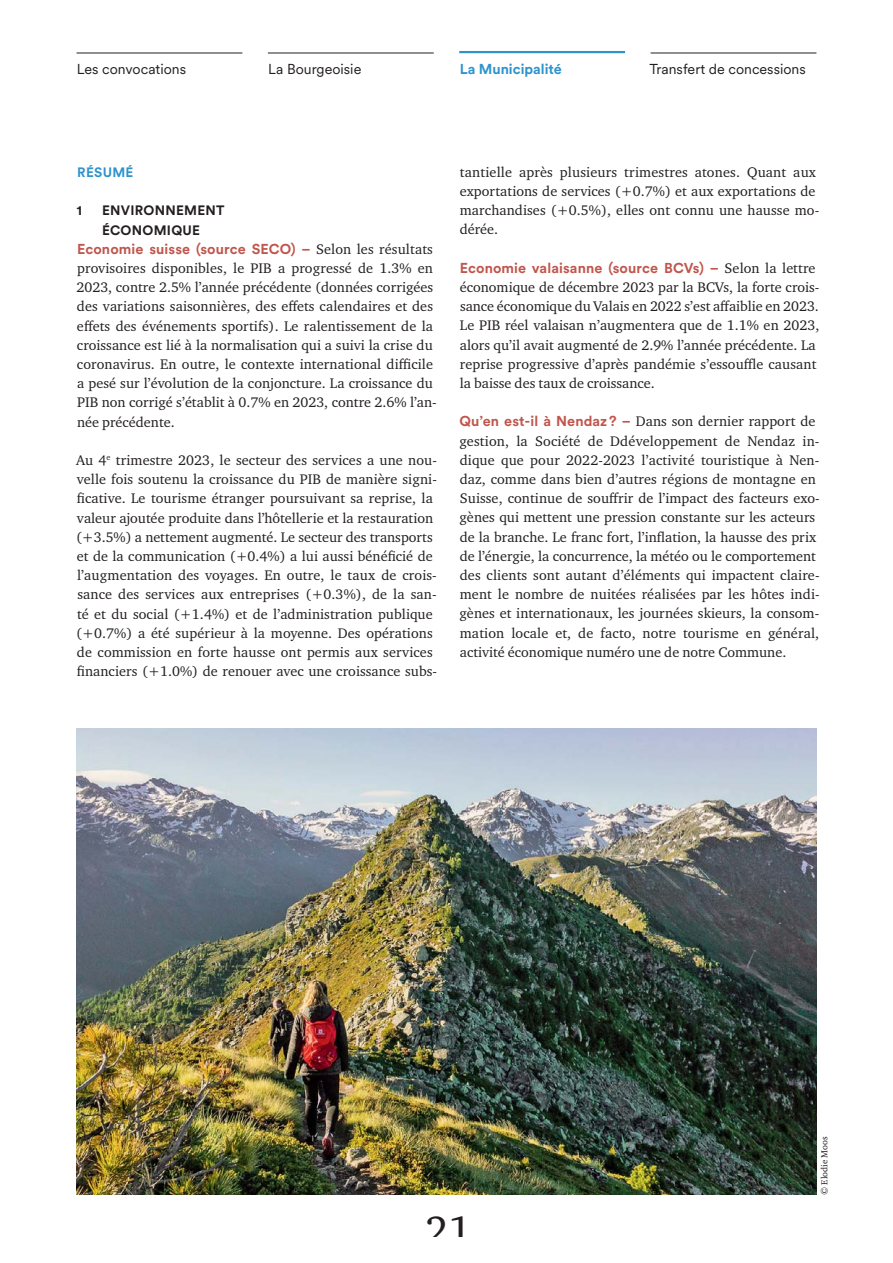
<style>
.page{position:relative;width:893px;height:1263px;background:#fff}
.page>*{position:absolute;margin:0;border:0;box-sizing:border-box;transform-origin:0 0}
.t1{font:42px "Charter ITC Std";color:#231f20}
.t2{font:14.25px/19.2px "Charter ITC Std";letter-spacing:.005em;color:#231f20}
.t3{font:700 14.25px "Circular XX";letter-spacing:.01em;color:#c0564d}
.t4{font:14.25px "Circular XX";color:#231f20}
.t5{font:700 14.25px "Circular XX";color:#2f93cc}
.t6{font:700 13.5px/19.2px "Circular XX";letter-spacing:.02em;color:#231f20}
.t7{font:700 13.5px "Circular XX";letter-spacing:.02em;color:#2f93cc}
.t8{font:9px "Charter ITC Std";color:#231f20}
.s1{font-family:"Charter ITC Std";font-weight:400;color:#231f20}
.s2{font-family:"Circular XX";font-weight:700;color:#c0564d}
</style>
<div class="page">
<hr style="left:77px;top:53px;width:165px;height:1px;background:#231f20">
<hr style="left:268px;top:53px;width:166px;height:1px;background:#231f20">
<hr style="left:459px;top:51px;width:166px;height:2px;background:#2f93cc">
<hr style="left:651px;top:53px;width:165px;height:1px;background:#231f20">
<img style="left:77px;top:728px;width:739px;height:467px">
<p class="t4" style="left:77px;top:64px;width:111px">Les convocations</p>
<p class="t4" style="left:268px;top:64px;width:95px">La Bourgeoisie</p>
<p class="t5" style="left:460px;top:64px;width:104px">La Municipalité</p>
<p class="t4" style="left:649px;top:64px;width:158px">Transfert de concessions</p>
<p class="t7" style="left:77px;top:167px;width:58px">RÉSUMÉ</p>
<p class="t6" style="left:77px;top:202px;width:7px">1</p>
<p class="t6" style="left:102px;top:202px;width:124px">ENVIRONNEMENT<br>ÉCONOMIQUE</p>
<p class="t3" style="left:77px;top:244px;width:357px">Economie suisse (source SECO) – <span class="s1">Selon les résultats</span></p>
<p class="t2" style="left:76px;top:259px;width:362px">provisoires disponibles, le PIB a progressé de 1.3% en 2023, contre 2.5% l’année précédente (données corrigées des variations saisonnières, des effets calendaires et des effets des événements sportifs). Le ralentissement de la croissance est lié à la normalisation qui a suivi la crise du coronavirus. En outre, le contexte international difficile a pesé sur l’évolution de la conjoncture. La croissance du PIB non corrigé s’établit à 0.7% en 2023, contre 2.6% l’an&shy;née précédente.</p>
<p class="t2" style="left:76px;top:451px;width:363px">Au 4<sup>e</sup> trimestre 2023, le secteur des services a une nou&shy;velle fois soutenu la croissance du PIB de manière signi&shy;ficative. Le tourisme étranger poursuivant sa reprise, la valeur ajoutée produite dans l’hôtellerie et la restauration (+3.5%) a nettement augmenté. Le secteur des transports et de la communication (+0.4%) a lui aussi bénéficié de l’augmentation des voyages. En outre, le taux de crois&shy;sance des services aux entreprises (+0.3%), de la san&shy;té et du social (+1.4%) et de l’administration publique (+0.7%) a été supérieur à la moyenne. Des opérations de commission en forte hausse ont permis aux services financiers (+1.0%) de renouer avec une croissance subs-</p>
<p class="t2" style="left:460px;top:163px;width:361px">tantielle après plusieurs trimestres atones. Quant aux exportations de services (+0.7%) et aux exportations de marchandises (+0.5%), elles ont connu une hausse mo&shy;dérée.</p>
<p class="t3" style="left:460px;top:263px;width:357px">Economie valaisanne (source BCVs) – <span class="s1">Selon la lettre</span></p>
<p class="t2" style="left:460px;top:278px;width:361px">économique de décembre 2023 par la BCVs, la forte crois&shy;sance économique du Valais en 2022 s’est affaiblie en 2023.<br>Le PIB réel valaisan n’augmentera que de 1.1% en 2023, alors qu’il avait augmenté de 2.9% l’année précédente. La reprise progressive d’après pandémie s’essouffle causant la baisse des taux de croissance.</p>
<p class="t2" style="left:459px;top:413px;width:362px"><span class="s2">Qu’en est-il à Nendaz ? –</span> Dans son dernier rapport de gestion, la Société de Ddéveloppement de Nendaz in&shy;dique que pour 2022-2023 l’activité touristique à Nen&shy;daz, comme dans bien d’autres régions de montagne en Suisse, continue de souffrir de l’impact des facteurs exo&shy;gènes qui mettent une pression constante sur les acteurs de la branche. Le franc fort, l’inflation, la hausse des prix de l’énergie, la concurrence, la météo ou le comportement des clients sont autant d’éléments qui impactent claire&shy;ment le nombre de nuitées réalisées par les hôtes indi&shy;gènes et internationaux, les journées skieurs, la consom&shy;mation locale et, de facto, notre tourisme en général, activité économique numéro une de notre Commune.</p>
<p class="t8" style="left:820px;top:1195px;width:59px;rotate:-90deg">© Elodie Moos</p>
<h1 class="t1" style="left:425px;top:1210px;width:48px">21</h1>
</div>
